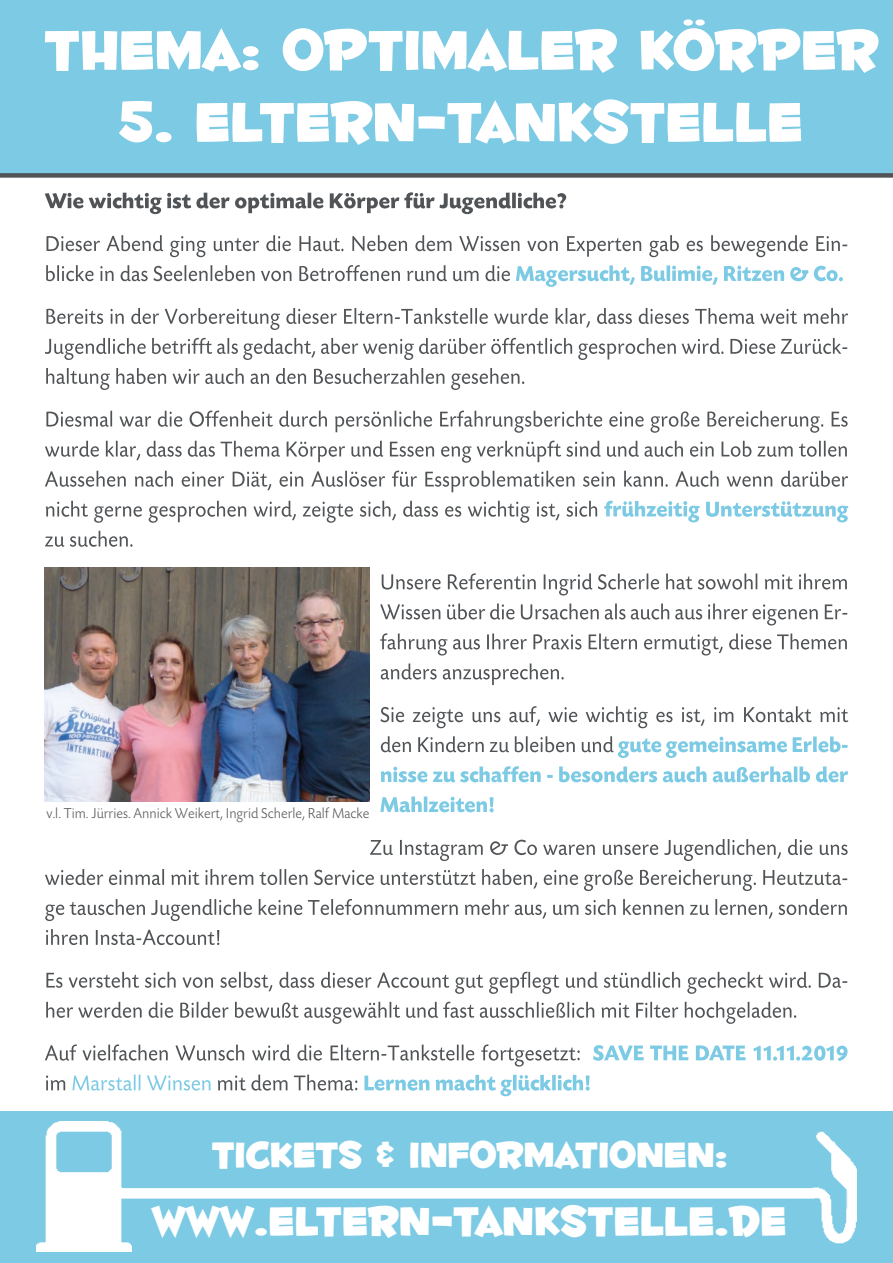
<style>
.page{position:relative;width:893px;height:1263px;background:#fff}
.page>*{position:absolute;margin:0;border:0;box-sizing:border-box;transform-origin:0 0}
.t1{font:49.5px "Fontdinerdotcom Huggable";color:#fff}
.t2{font:43.5px "Fontdinerdotcom Huggable";color:#fff}
.t3{font:300 15px "Today SB";color:#515457;scale:.95 1}
</style>
<div class="page">
<svg style="left:364px;top:1075px;width:226px;height:21px"></svg>
<svg style="left:218px;top:1074px;width:139px;height:16px"></svg>
<svg style="left:72px;top:1074px;width:138px;height:16px"></svg>
<svg style="left:46px;top:1075px;width:19px;height:15px"></svg>
<svg style="left:593px;top:1045px;width:254px;height:16px"></svg>
<svg style="left:45px;top:1044px;width:535px;height:22px"></svg>
<svg style="left:46px;top:1002px;width:750px;height:22px"></svg>
<svg style="left:46px;top:972px;width:801px;height:22px"></svg>
<svg style="left:46px;top:929px;width:173px;height:16px"></svg>
<svg style="left:45px;top:899px;width:802px;height:22px"></svg>
<svg style="left:45px;top:869px;width:802px;height:22px"></svg>
<svg style="left:370px;top:839px;width:478px;height:22px"></svg>
<svg style="left:380px;top:796px;width:114px;height:16px"></svg>
<svg style="left:380px;top:766px;width:468px;height:16px"></svg>
<svg style="left:381px;top:736px;width:466px;height:22px"></svg>
<svg style="left:381px;top:706px;width:467px;height:22px"></svg>
<svg style="left:381px;top:663px;width:183px;height:22px"></svg>
<svg style="left:380px;top:633px;width:467px;height:22px"></svg>
<svg style="left:380px;top:603px;width:467px;height:22px"></svg>
<svg style="left:382px;top:573px;width:465px;height:22px"></svg>
<svg style="left:45px;top:531px;width:88px;height:16px"></svg>
<svg style="left:604px;top:501px;width:244px;height:21px"></svg>
<svg style="left:46px;top:501px;width:551px;height:22px"></svg>
<svg style="left:45px;top:471px;width:803px;height:21px"></svg>
<svg style="left:45px;top:441px;width:802px;height:22px"></svg>
<svg style="left:46px;top:411px;width:802px;height:22px"></svg>
<svg style="left:46px;top:368px;width:478px;height:22px"></svg>
<svg style="left:45px;top:338px;width:802px;height:22px"></svg>
<svg style="left:46px;top:308px;width:802px;height:22px"></svg>
<svg style="left:516px;top:265px;width:327px;height:22px"></svg>
<svg style="left:46px;top:265px;width:464px;height:16px"></svg>
<svg style="left:46px;top:235px;width:801px;height:22px"></svg>
<svg style="left:45px;top:192px;width:521px;height:22px"></svg>
<div style="left:0;top:1111px;width:893px;height:152px;background:#7ccae4"></div>
<img style="left:36px;top:1121px;width:95px;height:131px">
<div style="left:122px;top:1123px;width:11px;height:82px;background:#7ccae4"></div>
<img style="left:814px;top:1131px;width:43px;height:113px">
<div style="left:119px;top:1188px;width:695px;height:10px;background:#fff"></div>
<div style="left:811px;top:1235px;width:11px;height:28px;background:#7ccae4"></div>
<div style="left:0;top:0;width:893px;height:174px;background:#7ccae4"></div>
<svg style="left:119px;top:99px;width:682px;height:46px"></svg>
<svg style="left:45px;top:19px;width:833px;height:54px"></svg>
<div style="left:0;top:173px;width:893px;height:5px;background:#515457"></div>
<img style="left:45px;top:568px;width:325px;height:234px">
<p class="t3" style="left:47px;top:805px;width:341px">v.l. Tim. Jürries. Annick Weikert, Ingrid Scherle, Ralf Macke</p>
<h2 class="t2" style="left:211px;top:1129px;width:517px">Tickets &amp; Informationen:</h2>
<h1 class="t1" style="left:152px;top:1191px;width:636px">www.eltern-tankstelle.de</h1>
</div>
